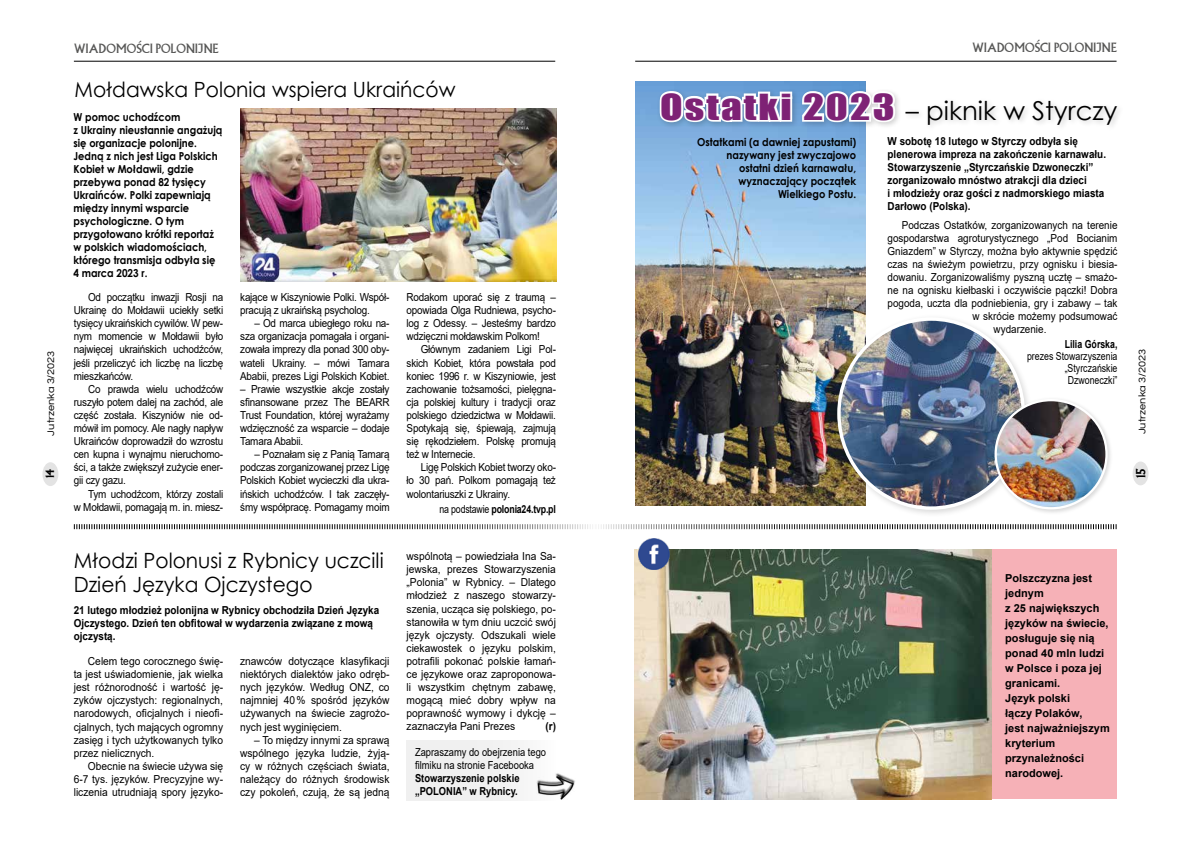
<style>
.page{position:relative;width:1191px;height:842px;background:#fff}
.page>*{position:absolute;margin:0;border:0;box-sizing:border-box;transform-origin:0 0}
.t1{font:26px "Century Gothic";color:#000}
.t2{font:21px/24px "Century Gothic";color:#000;scale:.96 1}
.t3{font:12px "Wof Margola";letter-spacing:-.005em;color:#575756}
.t4{font:700 12px "Wof Margola";color:#000}
.t5{font:11px/13.1px "Arial";color:#000;text-align:justify;scale:.9 1}
.t6{font:11px/13.1px "Arial";color:#000;text-align:justify;scale:.93 1}
.t7{font:700 11px/13px "Century Gothic";color:#000;scale:.9 1}
.t8{font:700 11px/13px "Arial";color:#000;scale:.9 1}
.t9{font:700 11px/15px "Arial";color:#000}
.t10{font:11px/13.1px "Arial";letter-spacing:-.02em;color:#000;text-align:right;scale:.9 1}
.t11{font:11px/13.1px "Arial";color:#000;scale:.85 1}
.t12{font:11px/12px "Arial";color:#000;text-align:justify;scale:.8 1}
.t13{font:700 11px/13.1px "Arial";color:#000;scale:.85 1}
.t14{font:700 11px "Arial";letter-spacing:-.02em;color:#000;scale:.8 1}
.t15{font:700 11px "Arial";color:#000;scale:.8 1}
.t16{font:700 11px "Wof Margola";color:#000}
.t17{font:10px "Questrial";color:#000;scale:1.1 1}
.s1{font-weight:400}
.s2{font-family:"Impact";font-size:33px;color:#fff}
</style>
<div class="page">
<div style="left:42px;top:462px;width:16px;height:24px;background:#e3e3e3;border-radius:50%"></div>
<div style="left:1132px;top:461px;width:16px;height:24px;background:#e3e3e3;border-radius:50%"></div>
<div style="left:406px;top:741px;width:150px;height:60px;background:#f0f0f0"></div>
<div style="left:960px;top:549px;width:157px;height:250px;background:#f6b1b7"></div>
<hr style="left:635px;top:61px;width:481px;height:1px;background:#000">
<img style="left:635px;top:549px;width:356px;height:250px">
<img style="left:635px;top:82px;width:230px;height:424px">
<div style="left:656px;top:88px;width:467px;height:44px;background:#000;opacity:.2"></div>
<div style="left:833px;top:314px;width:200px;height:204px;background:#000;opacity:.15"></div>
<img style="left:839px;top:319px;width:184px;height:189px">
<div style="left:992px;top:396px;width:121px;height:119px;background:#000;opacity:.15"></div>
<img style="left:995px;top:400px;width:111px;height:108px">
<div style="left:994px;top:399px;width:113px;height:110px;border:2px solid #fff;border-radius:50%"></div>
<hr style="left:74px;top:61px;width:481px;height:1px;background:#000">
<img style="left:241px;top:108px;width:315px;height:174px">
<svg style="left:73px;top:524px;width:1044px;height:6px"></svg>
<img style="left:638px;top:539px;width:31px;height:31px">
<img style="left:537px;top:772px;width:38px;height:28px">
<p class="t17" style="left:46px;top:436px;width:79px;rotate:-90deg">Jutrzenka 3/2023</p>
<p class="t16" style="left:43px;top:478px;width:11px;rotate:-90deg">14</p>
<p class="t3" style="left:74px;top:40px;width:147px">WIADOMOŚCI POLONIJNE</p>
<h2 class="t2" style="left:74px;top:77px;width:398px">Mołdawska Polonia wspiera Ukraińców</h2>
<p class="t7" style="left:74px;top:110px;width:167px">W pomoc uchodźcom<br>z Ukrainy nieustannie angażują się organizacje polonijne.<br>Jedną z nich jest Liga Polskich<br>Kobiet w Mołdawii, gdzie przebywa ponad 82 tysięcy<br>Ukraińców. Polki zapewniają między innymi wsparcie psychologiczne. O tym przygotowano krótki reportaż w polskich wiadomościach, którego transmisja odbyła się<br>4 marca 2023 r.</p>
<p class="t5" style="left:74px;top:290px;width:167px;text-indent:14px">Od początku inwazji Rosji na Ukrainę do Mołdawii uciekły setki tysięcy ukraińskich cywilów. W pew&shy;nym momencie w Mołdawii było najwięcej ukraińskich uchodźców, jeśli przeliczyć ich liczbę na liczbę mieszkańców.</p>
<p class="t5" style="left:74px;top:382px;width:167px;text-indent:14px">Co prawda wielu uchodźców ruszyło potem dalej na zachód, ale część została. Kiszyniów nie od&shy;mówił im pomocy. Ale nagły napływ Ukraińców doprowadził do wzrostu cen kupna i wynajmu nieruchomo&shy;ści, a także zwiększył zużycie ener&shy;gii czy gazu.</p>
<p class="t10" style="left:74px;top:487px;width:167px">Tym uchodźcom, którzy zostali<br>w Mołdawii, pomagają m. in. miesz-</p>
<p class="t10" style="left:240px;top:290px;width:167px;text-align:left">kające w Kiszyniowie Polki. Współ&shy;pracują z ukraińską psycholog.</p>
<p class="t5" style="left:240px;top:317px;width:167px;text-indent:14px">– Od marca ubiegłego roku na&shy;sza organizacja pomagała i organi&shy;zowała imprezy dla ponad 300 oby&shy;wateli Ukrainy. – mówi Tamara Ababii, prezes Ligi Polskich Kobiet.</p>
<p class="t5" style="left:240px;top:382px;width:167px">– Prawie wszystkie akcje zostały sfinansowane przez The BEARR Trust Foundation, której wyrażamy wdzięczność za wsparcie – dodaje Tamara Ababii.</p>
<p class="t5" style="left:240px;top:448px;width:167px;text-indent:14px">– Poznałam się z Panią Tamarą podczas zorganizowanej przez Ligę Polskich Kobiet wycieczki dla ukra&shy;ińskich uchodźców. I tak zaczęły&shy;śmy współpracę. Pomagamy moim</p>
<h2 class="t2" style="left:74px;top:548px;width:324px">Młodzi Polonusi z Rybnicy uczcili<br>Dzień Języka Ojczystego</h2>
<p class="t8" style="left:74px;top:604px;width:341px">21 lutego młodzież polonijna w Rybnicy obchodziła Dzień Języka<br>Ojczystego. Dzień ten obfitował w wydarzenia związane z mową ojczystą.</p>
<p class="t6" style="left:74px;top:654px;width:162px;text-indent:14px">Celem tego corocznego świę&shy;ta jest uświadomienie, jak wielka jest różnorodność i wartość ję&shy;zyków ojczystych: regionalnych, narodowych, oficjalnych i nieofi&shy;cjalnych, tych mających ogromny zasięg i tych użytkowanych tylko przez nielicznych.</p>
<p class="t6" style="left:74px;top:759px;width:162px;text-indent:14px">Obecnie na świecie używa się 6-7 tys. języków. Precyzyjne wy&shy;liczenia utrudniają spory języko-</p>
<p class="t6" style="left:240px;top:654px;width:162px">znawców dotyczące klasyfikacji niektórych dialektów jako odręb&shy;nych języków. Według ONZ, co najmniej 40% spośród języków używanych na świecie zagrożo&shy;nych jest wyginięciem.</p>
<p class="t6" style="left:240px;top:733px;width:162px;text-indent:14px">– To między innymi za sprawą wspólnego języka ludzie, żyją&shy;cy w różnych częściach świata, należący do różnych środowisk czy pokoleń, czują, że są jedną</p>
<p class="t5" style="left:406px;top:290px;width:167px">Rodakom uporać się z traumą – opowiada Olga Rudniewa, psycho&shy;log z Odessy. – Jesteśmy bardzo wdzięczni mołdawskim Polkom!</p>
<p class="t5" style="left:406px;top:343px;width:167px;text-indent:14px">Głównym zadaniem Ligi Pol&shy;skich Kobiet, która powstała pod koniec 1996 r. w Kiszyniowie, jest zachowanie tożsamości, pielęgna&shy;cja polskiej kultury i tradycji oraz polskiego dziedzictwa w Mołdawii.<br>Spotykają się, śpiewają, zajmują się rękodziełem. Polskę promują też w Internecie.</p>
<p class="t5" style="left:406px;top:461px;width:167px;text-indent:14px">Ligę Polskich Kobiet tworzy oko&shy;ło 30 pań. Polkom pomagają też wolontariuszki z Ukrainy.</p>
<p class="t14" style="left:439px;top:502px;width:147px"><span class="s1">na podstawie</span> polonia24.tvp.pl</p>
<p class="t6" style="left:406px;top:550px;width:162px">wspólnotą – powiedziała Ina Sa&shy;jewska, prezes Stowarzyszenia „Polonia” w Rybnicy. – Dlatego młodzież z naszego stowarzy&shy;szenia, ucząca się polskiego, po&shy;stanowiła w tym dniu uczcić swój język ojczysty. Odszukali wiele ciekawostek o języku polskim, potrafili pokonać polskie łamań&shy;ce językowe oraz zaproponowa&shy;li wszystkim chętnym zabawę, mogącą mieć dobry wpływ na poprawność wymowy i dykcję – zaznaczyła Pani Prezes</p>
<p class="t8" style="left:545px;top:720px;width:13px">(r)</p>
<p class="t11" style="left:415px;top:745px;width:156px">Zapraszamy do obejrzenia tego filmiku na stronie Facebooka</p>
<p class="t13" style="left:415px;top:771px;width:124px">Stowarzyszenie polskie „POLONIA” w Rybnicy.</p>
<p class="t3" style="left:972px;top:40px;width:147px">WIADOMOŚCI POLONIJNE</p>
<h1 class="t1" style="left:660px;top:92px;width:459px"><span class="s2">Ostatki 2023</span> – piknik w Styrczy</h1>
<p class="t8" style="left:887px;top:135px;width:244px">W sobotę 18 lutego w Styrczy odbyła się plenerowa impreza na zakończenie karnawału.<br>Stowarzyszenie „Styrczańskie Dzwoneczki” zorganizowało mnóstwo atrakcji dla dzieci<br>i młodzieży oraz gości z nadmorskiego miasta Darłowo (Polska).</p>
<p class="t5" style="left:901px;top:219px;width:241px">Podczas Ostatków, zorganizowanych na terenie</p>
<p class="t5" style="left:887px;top:232px;width:257px">gospodarstwa agroturystycznego „Pod Bocianim</p>
<p class="t5" style="left:887px;top:245px;width:257px">Gniazdem” w Styrczy, można było aktywnie spędzić</p>
<p class="t5" style="left:887px;top:258px;width:257px">czas na świeżym powietrzu, przy ognisku i biesia-</p>
<p class="t5" style="left:887px;top:271px;width:257px">dowaniu. Zorganizowaliśmy pyszną ucztę – smażo-</p>
<p class="t5" style="left:887px;top:284px;width:257px">ne na ognisku kiełbaski i oczywiście pączki! Dobra</p>
<p class="t5" style="left:887px;top:297px;width:257px">pogoda, uczta dla podniebienia, gry i zabawy – tak</p>
<p class="t5" style="left:972px;top:310px;width:162px">w skrócie możemy podsumować</p>
<p class="t5" style="left:993px;top:323px;width:60px">wydarzenie.</p>
<p class="t15" style="left:1064px;top:336px;width:68px">Lilia Górska,</p>
<p class="t12" style="left:1064px;top:350px;width:68px;text-indent:-38px">prezes Stowarzyszenia „Styrczańskie Dzwoneczki”</p>
<p class="t7" style="left:697px;top:135px;width:178px;text-align:right">Ostatkami (a dawniej zapustami) nazywany jest zwyczajowo ostatni dzień karnawału, wyznaczający początek<br>Wielkiego Postu.</p>
<p class="t17" style="left:1137px;top:434px;width:79px;rotate:-90deg">Jutrzenka 3/2023</p>
<p class="t4" style="left:1132px;top:478px;width:11px;rotate:-90deg">15</p>
<p class="t9" style="left:1005px;top:571px;width:106px">Polszczyzna jest jednym<br>z 25 największych języków na świecie, posługuje się nią ponad 40 mln ludzi w Polsce i poza jej granicami.<br>Język polski<br>łączy Polaków,<br>jest najważniejszym kryterium przynależności narodowej.</p>
</div>
